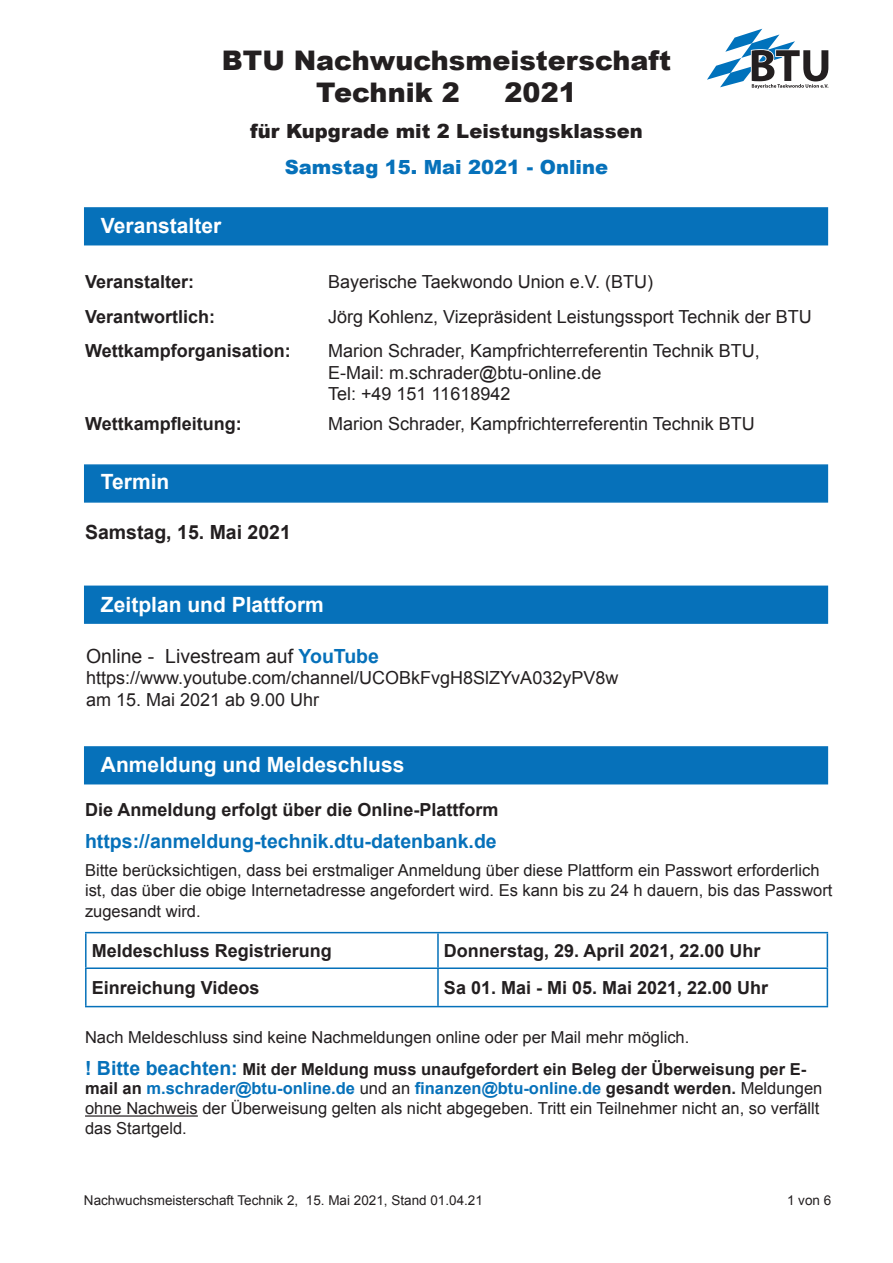
<style>
.page{position:relative;width:893px;height:1263px;background:#fff}
.page>*{position:absolute;margin:0;border:0;box-sizing:border-box;transform-origin:0 0}
.t1{font:900 27px "Arial";color:#231f20}
.t2{font:700 21px "Arial";color:#fff}
.t3{font:700 19.5px "Arial";color:#0671ba}
.t4{font:900 19.5px "Arial";color:#231f20}
.t5{font:19.5px "Arial";color:#231f20}
.t6{font:900 19.5px "Arial";color:#0671ba}
.t7{font:700 19.5px "Arial";color:#231f20}
.t8{font:18px "Arial";color:#231f20}
.t9{font:700 18px "Arial";color:#231f20}
.t10{font:16.5px/19.8px "Arial";color:#231f20}
.t11{font:13.5px "Arial";color:#231f20}
.s1{font-weight:700;color:#0671ba}
.s2{font-weight:700;font-size:19.5px;color:#0671ba}
.s3{font-weight:700}
</style>
<div class="page">
<div style="left:84px;top:207px;width:744px;height:38px;background:#0671ba;border:2px solid #0671ba"></div>
<hr style="left:85px;top:1115px;width:113px;height:1px;background:#231f20">
<hr style="left:85px;top:932px;width:353px;height:1px;background:#0671ba">
<hr style="left:85px;top:933px;width:2px;height:34px;background:#0671ba">
<hr style="left:438px;top:932px;width:390px;height:1px;background:#0671ba">
<hr style="left:437px;top:933px;width:2px;height:34px;background:#0671ba">
<hr style="left:827px;top:933px;width:1px;height:34px;background:#0671ba">
<hr style="left:85px;top:967px;width:353px;height:2px;background:#0671ba">
<hr style="left:85px;top:969px;width:2px;height:37px;background:#0671ba">
<hr style="left:438px;top:967px;width:390px;height:2px;background:#0671ba">
<hr style="left:437px;top:969px;width:2px;height:37px;background:#0671ba">
<hr style="left:827px;top:969px;width:1px;height:37px;background:#0671ba">
<hr style="left:85px;top:1006px;width:353px;height:1px;background:#0671ba">
<hr style="left:438px;top:1006px;width:390px;height:1px;background:#0671ba">
<div style="left:84px;top:464px;width:744px;height:39px;background:#0671ba;border:2px solid #0671ba"></div>
<div style="left:84px;top:585px;width:744px;height:39px;background:#0671ba;border:2px solid #0671ba"></div>
<div style="left:84px;top:746px;width:744px;height:38px;background:#0671ba;border:2px solid #0671ba"></div>
<svg style="left:707px;top:29px;width:121px;height:60px"></svg>
<p class="t1" style="left:222px;top:40px;width:451px">BTU Nachwuchsmeisterschaft</p>
<p class="t1" style="left:316px;top:73px;width:145px">Technik 2</p>
<p class="t1" style="left:505px;top:73px;width:74px">2021</p>
<p class="t4" style="left:250px;top:117px;width:394px">für Kupgrade mit 2 Leistungsklassen</p>
<p class="t6" style="left:285px;top:153px;width:325px">Samstag 15. Mai 2021 - Online</p>
<p class="t2" style="left:101px;top:211px;width:122px">Veranstalter</p>
<p class="t9" style="left:85px;top:270px;width:111px">Veranstalter:</p>
<p class="t8" style="left:328px;top:270px;width:327px">Bayerische Taekwondo Union e.V. (BTU)</p>
<p class="t9" style="left:85px;top:305px;width:132px">Verantwortlich:</p>
<p class="t8" style="left:328px;top:305px;width:485px">Jörg Kohlenz, Vizepräsident Leistungssport Technik der BTU</p>
<p class="t9" style="left:85px;top:339px;width:207px">Wettkampforganisation:</p>
<p class="t8" style="left:328px;top:339px;width:433px">Marion Schrader, Kampfrichterreferentin Technik BTU,</p>
<p class="t8" style="left:328px;top:361px;width:275px">E-Mail: m.schrader@btu-online.de</p>
<p class="t8" style="left:328px;top:382px;width:184px">Tel: +49 151 11618942</p>
<p class="t9" style="left:85px;top:412px;width:158px">Wettkampfleitung:</p>
<p class="t8" style="left:328px;top:412px;width:428px">Marion Schrader, Kampfrichterreferentin Technik BTU</p>
<p class="t2" style="left:101px;top:468px;width:70px">Termin</p>
<p class="t7" style="left:85px;top:520px;width:207px">Samstag, 15. Mai 2021</p>
<p class="t2" style="left:101px;top:590px;width:224px">Zeitplan und Plattform</p>
<p class="t5" style="left:86px;top:643px;width:294px">Online - Livestream auf <span class="s1">YouTube</span></p>
<p class="t8" style="left:86px;top:666px;width:534px">https://www.youtube.com/channel/UCOBkFvgH8SlZYvA032yPV8w</p>
<p class="t8" style="left:86px;top:688px;width:235px">am 15. Mai 2021 ab 9.00 Uhr</p>
<p class="t2" style="left:101px;top:751px;width:305px">Anmeldung und Meldeschluss</p>
<p class="t9" style="left:85px;top:797px;width:415px">Die Anmeldung erfolgt über die Online-Plattform</p>
<p class="t3" style="left:85px;top:828px;width:413px">https://anmeldung-technik.dtu-datenbank.de</p>
<p class="t10" style="left:85px;top:860px;width:749px">Bitte berücksichtigen, dass bei erstmaliger Anmeldung über diese Plattform ein Passwort erforderlich ist, das über die obige Internetadresse angefordert wird. Es kann bis zu 24 h dauern, bis das Passwort</p>
<p class="t10" style="left:85px;top:902px;width:117px">zugesandt wird.</p>
<p class="t9" style="left:92px;top:939px;width:242px">Meldeschluss Registrierung</p>
<p class="t9" style="left:444px;top:939px;width:318px">Donnerstag, 29. April 2021, 22.00 Uhr</p>
<p class="t9" style="left:92px;top:976px;width:169px">Einreichung Videos</p>
<p class="t9" style="left:444px;top:976px;width:326px">Sa 01. Mai - Mi 05. Mai 2021, 22.00 Uhr</p>
<p class="t10" style="left:85px;top:1027px;width:606px">Nach Meldeschluss sind keine Nachmeldungen online oder per Mail mehr möglich.</p>
<p class="t10" style="left:85px;top:1059px;width:739px"><span class="s2">! Bitte beachten:</span> <span class="s3">Mit der Meldung muss unaufgefordert ein Beleg der Überweisung per E&shy;mail an</span> <span class="s1">m.schrader@btu-online.de</span> und an <span class="s1">finanzen@btu-online.de</span> <span class="s3">gesandt werden.</span> Meldungen ohne Nachweis der Überweisung gelten als nicht abgegeben. Tritt ein Teilnehmer nicht an, so verfällt das Startgeld.</p>
<p class="t11" style="left:84px;top:1191px;width:400px">Nachwuchsmeisterschaft Technik 2, 15. Mai 2021, Stand 01.04.21</p>
<p class="t11" style="left:787px;top:1191px;width:46px">1 von 6</p>
</div>
